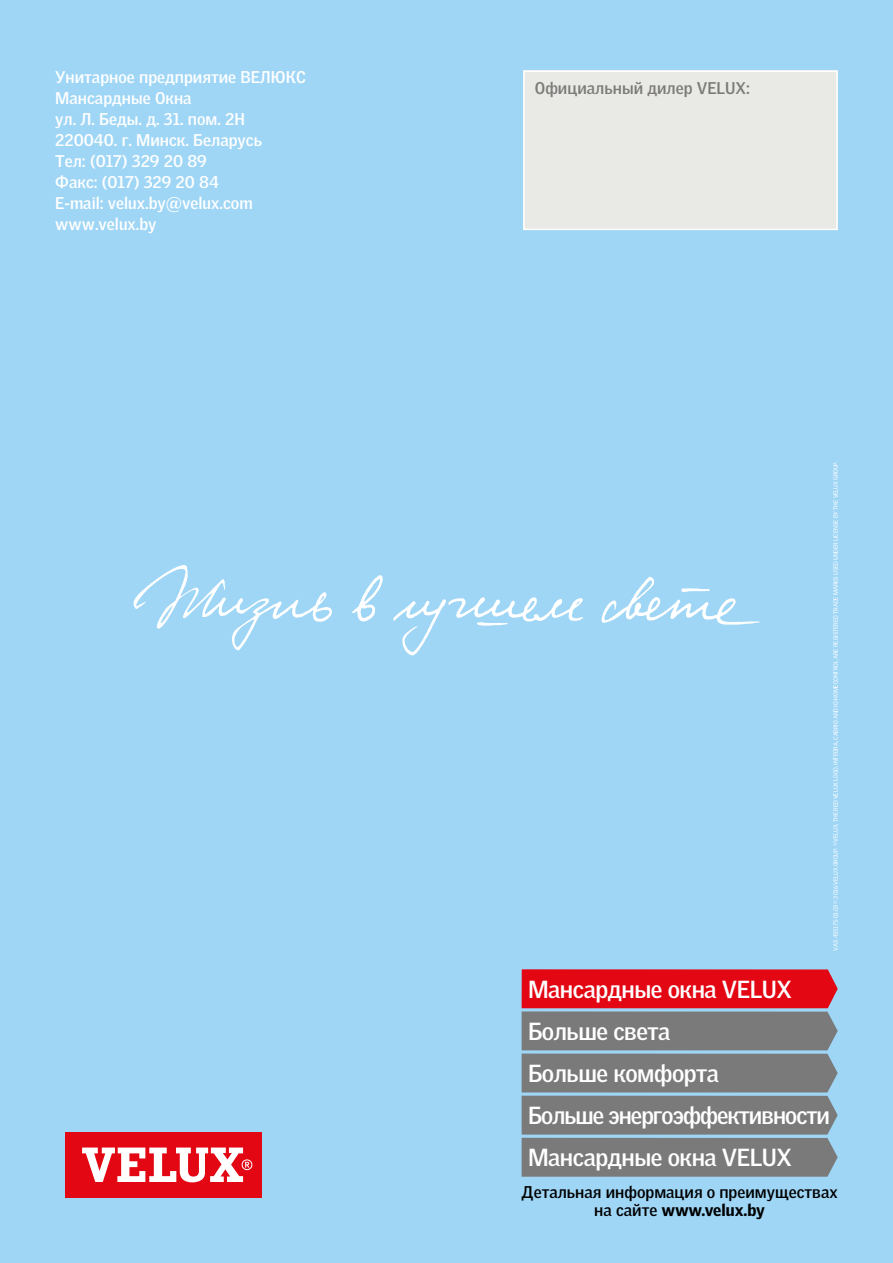
<style>
.page{position:relative;width:893px;height:1263px;background:#9fd6f6}
.page>*{position:absolute;margin:0;border:0;box-sizing:border-box;transform-origin:0 0}
.t1{font:700 24px/42.2px "Velux Gothic CYR";letter-spacing:-.02em;color:#fff}
.t2{font:700 16.5px/21px "Velux Gothic CYR";color:#fff}
.t3{font:700 16.5px/17.9px "Velux Gothic CYR";color:#000;text-align:center}
.t4{font:700 16.5px "Velux Gothic CYR";color:#7c7b7a}
.t5{font:6px "Velux Gothic CYR";letter-spacing:-.025em;color:#fff}
.s1{font-size:4.5px}
.s2{font-weight:900}
</style>
<div class="page">
<div style="left:65px;top:1132px;width:196px;height:65px;background:#e30613"></div>
<svg style="left:82px;top:1147px;width:170px;height:35px"></svg>
<div style="left:523px;top:71px;width:315px;height:159px;background:#e9e9e5"></div>
<div style="left:523px;top:71px;width:315px;height:159px;border:2px solid #fff"></div>
<svg style="left:522px;top:969px;width:316px;height:208px;background:#906b70"></svg>
<svg style="left:134px;top:565px;width:625px;height:90px"></svg>
<p class="t2" style="left:55px;top:66px;width:252px">Унитарное предприятие ВЕЛЮКС<br>Мансардные Окна<br>ул. Л. Беды. д. 31. пом. 2Н<br>220040. г. Минск. Беларусь<br>Тел: (017) 329 20 89<br>Факс: (017) 329 20 84<br>Е-mail: velux.by@velux.com www.velux.by</p>
<p class="t4" style="left:535px;top:78px;width:217px">Официальный дилер VELUX:</p>
<p class="t5" style="left:832px;top:950px;width:491px;rotate:-90deg">VAS 455175-01.03 <span class="s1">©</span> 2016 VELUX GROUP. <span class="s1">©</span> VELUX, THE RED VELUX LOGO, INTEGRA, CABRIO AND IO-HOMECONTROL ARE REGISTERED TRADE MARKS USED UNDER LICENSE BY THE VELUX GROUP.</p>
<h1 class="t1" style="left:528px;top:967px;width:304px">Мансардные окна VELUX<br>Больше света<br>Больше комфорта<br>Больше энергоэффективности<br>Мансардные окна VELUX</h1>
<p class="t3" style="left:522px;top:1183px;width:318px">Детальная информация о преимуществах на сайте <span class="s2">www.velux.by</span></p>
</div>
